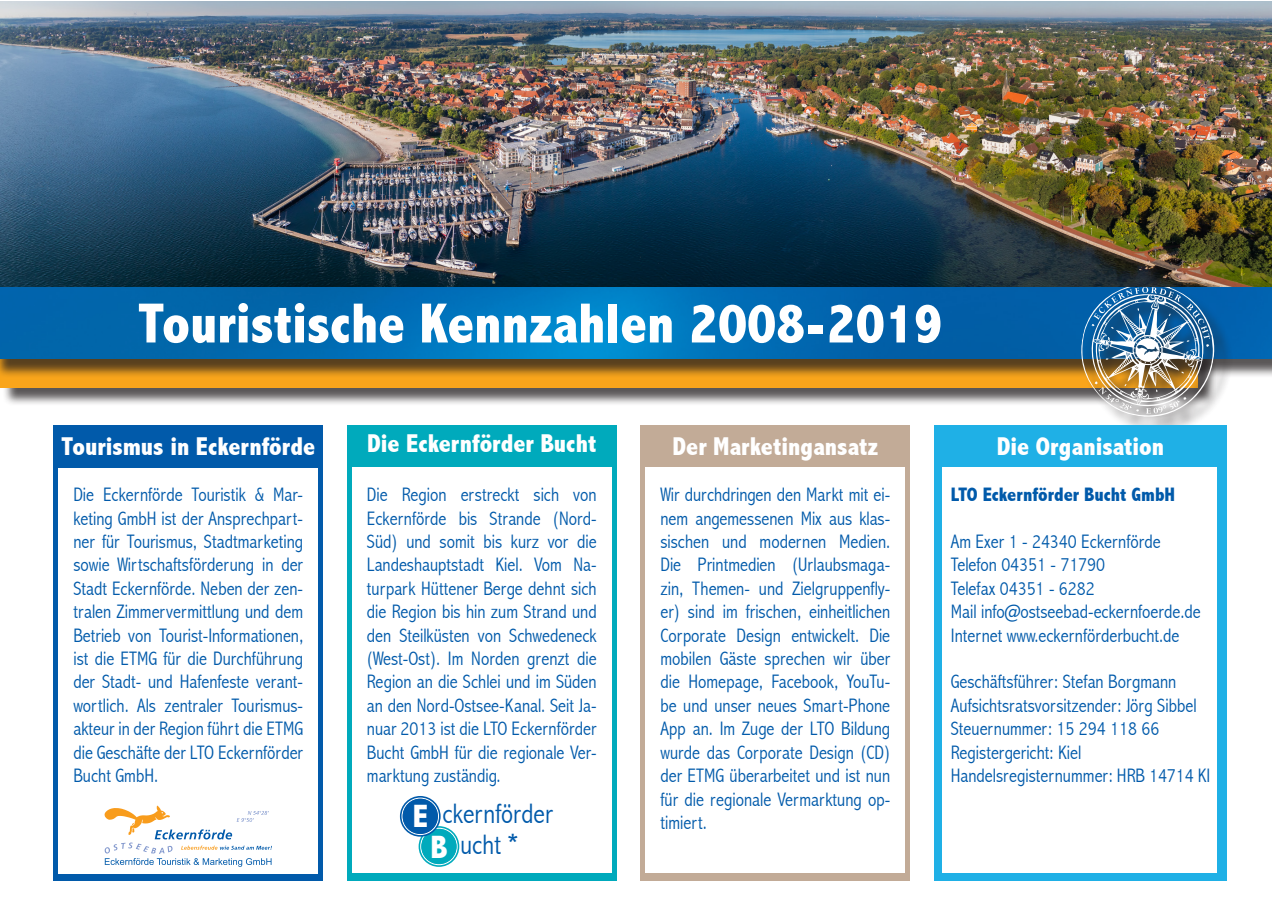
<style>
.page{position:relative;width:1272px;height:902px;background:#fff}
.page>*{position:absolute;margin:0;border:0;box-sizing:border-box;transform-origin:0 0}
.t1{font:800 condensed 57px "Abadi";color:#fff}
.t2{font:800 condensed 32.25px "Abadi";color:#fff}
.t3{font:300 condensed 28.2px "Abadi";color:#015aaa}
.t4{font:800 condensed 25.8px "Abadi";color:#fff}
.t5{font:300 condensed 19.5px/23.4px "Abadi";color:#015aaa;text-align:justify}
.t6{font:800 condensed 19.5px "Abadi";color:#015aaa}
.s1{font-family:"Arial";font-weight:400;font-stretch:normal}
</style>
<div class="page">
<div style="left:2px;top:341px;width:1214px;height:65px;background:#231f20;opacity:.75"></div>
<div style="left:0;top:339px;width:1197px;height:48px;background:#f9a51b"></div>
<div style="left:0;top:272px;width:1271px;height:106px;background:#231f20;opacity:.75"></div>
<img style="left:0;top:286px;width:1271px;height:73px">
<div style="left:1083px;top:281px;width:149px;height:154px;background:#231f20;opacity:.75"></div>
<img style="left:1079px;top:286px;width:136px;height:134px">
<div style="left:640px;top:425px;width:270px;height:455px;background:#c2ab97"></div>
<div style="left:645px;top:463px;width:260px;height:410px;background:#fff"></div>
<div style="left:54px;top:425px;width:269px;height:455px;background:#015aaa"></div>
<div style="left:58px;top:468px;width:260px;height:405px;background:#fff"></div>
<div style="left:347px;top:425px;width:269px;height:455px;background:#00aabc"></div>
<div style="left:352px;top:463px;width:259px;height:410px;background:#fff"></div>
<div style="left:347px;top:425px;width:269px;height:42px;background:#00aabc"></div>
<div style="left:640px;top:425px;width:270px;height:42px;background:#c2ab97"></div>
<svg style="left:418px;top:826px;width:41px;height:40px"></svg>
<div style="left:420px;top:827px;width:37px;height:38px;border:1px solid #fff;border-radius:50%"></div>
<div style="left:421px;top:828px;width:35px;height:36px;background:#00aabc;border-radius:50%"></div>
<svg style="left:400px;top:795px;width:40px;height:41px"></svg>
<div style="left:401px;top:797px;width:38px;height:38px;border:1px solid #fff;border-radius:50%"></div>
<div style="left:402px;top:798px;width:36px;height:35px;background:#015aaa;border-radius:50%"></div>
<svg style="left:104px;top:805px;width:168px;height:61px"></svg>
<div style="left:934px;top:425px;width:292px;height:455px;background:#1fb0e6"></div>
<div style="left:942px;top:463px;width:274px;height:410px;background:#fff"></div>
<div style="left:934px;top:425px;width:292px;height:42px;background:#1fb0e6"></div>
<img style="left:0;top:1px;width:1271px;height:285px">
<p class="t1" style="left:137px;top:290px;width:807px">Touristische Kennzahlen 2008-2019</p>
<p class="t4" style="left:61px;top:431px;width:255px">Tourismus in Eckernförde</p>
<p class="t4" style="left:367px;top:428px;width:231px">Die Eckernförder Bucht</p>
<p class="t4" style="left:672px;top:431px;width:207px">Der Marketingansatz</p>
<p class="t5" style="left:367px;top:483px;width:231px">Die Region erstreckt sich von Eckernförde bis Strande (Nord-Süd) und somit bis kurz vor die Landeshauptstadt Kiel. Vom Na&shy;turpark Hüttener Berge dehnt sich die Region bis hin zum Strand und den Steilküsten von Schwedeneck (West-Ost). Im Norden grenzt die Region an die Schlei und im Süden an den Nord-Ostsee-Kanal. Seit Ja&shy;nuar 2013 ist die LTO Eckernförder Bucht GmbH für die regionale Ver&shy;marktung zuständig.</p>
<p class="t5" style="left:73px;top:483px;width:231px">Die Eckernförde Touristik &amp; Mar&shy;keting GmbH ist der Ansprechpart&shy;ner für Tourismus, Stadtmarketing sowie Wirtschaftsförderung in der Stadt Eckernförde. Neben der zen&shy;tralen Zimmervermittlung und dem Betrieb von Tourist-Informationen, ist die ETMG für die Durchführung der Stadt- und Hafenfeste verant&shy;wortlich. Als zentraler Tourismus&shy;akteur in der Region führt die ETMG die Geschäfte der LTO Eckernförder Bucht GmbH.</p>
<p class="t5" style="left:660px;top:483px;width:231px">Wir durchdringen den Markt mit ei&shy;nem angemessenen Mix aus klas&shy;sischen und modernen Medien.<br>Die Printmedien (Urlaubsmaga&shy;zin, Themen- und Zielgruppenfly&shy;er) sind im frischen, einheitlichen Corporate Design entwickelt. Die mobilen Gäste sprechen wir über die Homepage, Facebook, YouTu&shy;be und unser neues Smart-Phone App an. Im Zuge der LTO Bildung wurde das Corporate Design (CD) der ETMG überarbeitet und ist nun für die regionale Vermarktung op&shy;timiert.</p>
<p class="t2" style="left:430px;top:828px;width:18px">B</p>
<p class="t3" style="left:442px;top:797px;width:112px">ckernförder</p>
<p class="t3" style="left:460px;top:827px;width:59px">ucht <span class="s1">*</span></p>
<p class="t2" style="left:412px;top:797px;width:17px">E</p>
<p class="t4" style="left:996px;top:431px;width:169px">Die Organisation</p>
<p class="t6" style="left:950px;top:483px;width:226px">LTO Eckernförder Bucht GmbH</p>
<p class="t5" style="left:950px;top:529px;width:211px">Am Exer 1 - 24340 Eckernförde</p>
<p class="t5" style="left:950px;top:553px;width:156px">Telefon 04351 - 71790</p>
<p class="t5" style="left:950px;top:576px;width:145px">Telefax 04351 - 6282</p>
<p class="t5" style="left:950px;top:600px;width:251px">Mail info@ostseebad-eckernfoerde.de</p>
<p class="t5" style="left:950px;top:623px;width:230px">Internet www.eckernförderbucht.de</p>
<p class="t5" style="left:950px;top:670px;width:227px">Geschäftsführer: Stefan Borgmann</p>
<p class="t5" style="left:950px;top:693px;width:247px">Aufsichtsratsvorsitzender: Jörg Sibbel</p>
<p class="t5" style="left:950px;top:717px;width:210px">Steuernummer: 15 294 118 66</p>
<p class="t5" style="left:950px;top:740px;width:132px">Registergericht: Kiel</p>
<p class="t5" style="left:950px;top:763px;width:261px">Handelsregisternummer: HRB 14714 KI</p>
</div>
